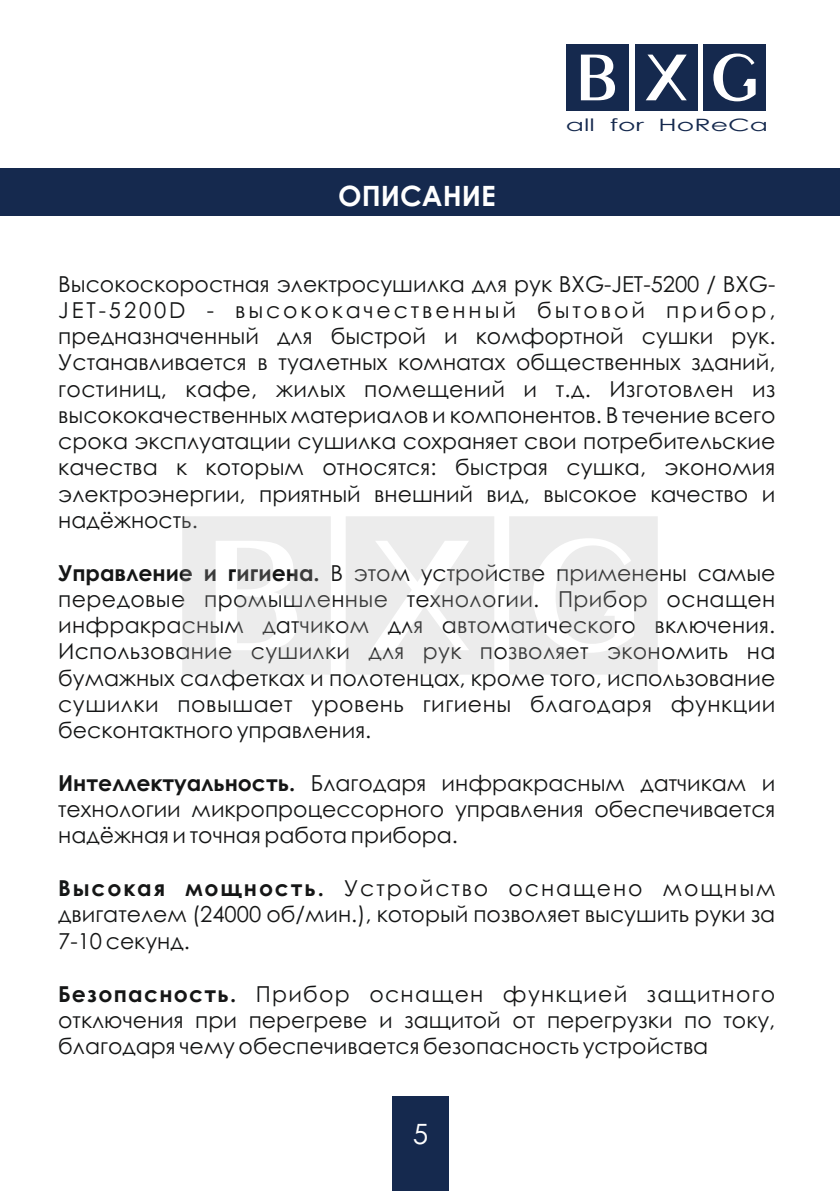
<style>
.page{position:relative;width:840px;height:1191px;background:#fff}
.page>*{position:absolute;margin:0;border:0;box-sizing:border-box;transform-origin:0 0}
.t1{font:700 28px "Century Gothic";color:#fff}
.t2{font:28px "Century Gothic";color:#fff}
.t3{font:22px/26.2px "Century Gothic";color:#151616;text-align:justify}
.t4{font:17px "Century Gothic";color:#15294e;scale:1.57 1}
.s1{font-weight:700}
</style>
<div class="page">
<div style="left:0;top:169px;width:839px;height:47px;background:#15294e"></div>
<div style="left:391px;top:1096px;width:57px;height:95px;background:#15294e"></div>
<div style="left:566px;top:44px;width:62px;height:67px;background:#15294e"></div>
<div style="left:634px;top:44px;width:63px;height:67px;background:#15294e"></div>
<div style="left:703px;top:44px;width:62px;height:67px;background:#15294e"></div>
<svg style="left:580px;top:55px;width:34px;height:45px"></svg>
<svg style="left:646px;top:55px;width:40px;height:45px"></svg>
<svg style="left:713px;top:54px;width:42px;height:47px"></svg>
<svg style="left:182px;top:516px;width:148px;height:158px"></svg>
<svg style="left:346px;top:516px;width:148px;height:158px"></svg>
<svg style="left:509px;top:516px;width:148px;height:158px"></svg>
<p class="t1" style="left:338px;top:185px;width:159px">ОПИСАНИЕ</p>
<p class="t4" style="left:565px;top:118px;width:130px">all for HoReCa</p>
<p class="t3" style="left:58px;top:273px;width:718px">Высокоскоростная электросушилка для рук BXG-JET-5200 / BXG-JET-5200D - высококачественный бытовой прибор, предназначенный для быстрой и комфортной сушки рук.<br>Устанавливается в туалетных комнатах общественных зданий, гостиниц, кафе, жилых помещений и т.д. Изготовлен из высококачественных материалов и компонентов. В течение всего срока эксплуатации сушилка сохраняет свои потребительские качества к которым относятся: быстрая сушка, экономия электроэнергии, приятный внешний вид, высокое качество и надёжность.</p>
<p class="t3" style="left:58px;top:561px;width:718px"><span class="s1">Управление и гигиена.</span> В этом устройстве применены самые передовые промышленные технологии. Прибор оснащен инфракрасным датчиком для автоматического включения.<br>Использование сушилки для рук позволяет экономить на бумажных салфетках и полотенцах, кроме того, использование сушилки повышает уровень гигиены благодаря функции бесконтактного управления.</p>
<p class="t3" style="left:58px;top:771px;width:718px"><span class="s1">Интеллектуальность.</span> Благодаря инфракрасным датчикам и технологии микропроцессорного управления обеспечивается надёжная и точная работа прибора.</p>
<p class="t3" style="left:58px;top:877px;width:718px"><span class="s1">Высокая мощность.</span> Устройство оснащено мощным двигателем (24000 об/мин.), который позволяет высушить руки за 7-10 секунд.</p>
<p class="t3" style="left:58px;top:983px;width:718px"><span class="s1">Безопасность.</span> Прибор оснащен функцией защитного отключения при перегреве и защитой от перегрузки по току, благодаря чему обеспечивается безопасность устройства</p>
<p class="t2" style="left:412px;top:1122px;width:17px">5</p>
</div>
